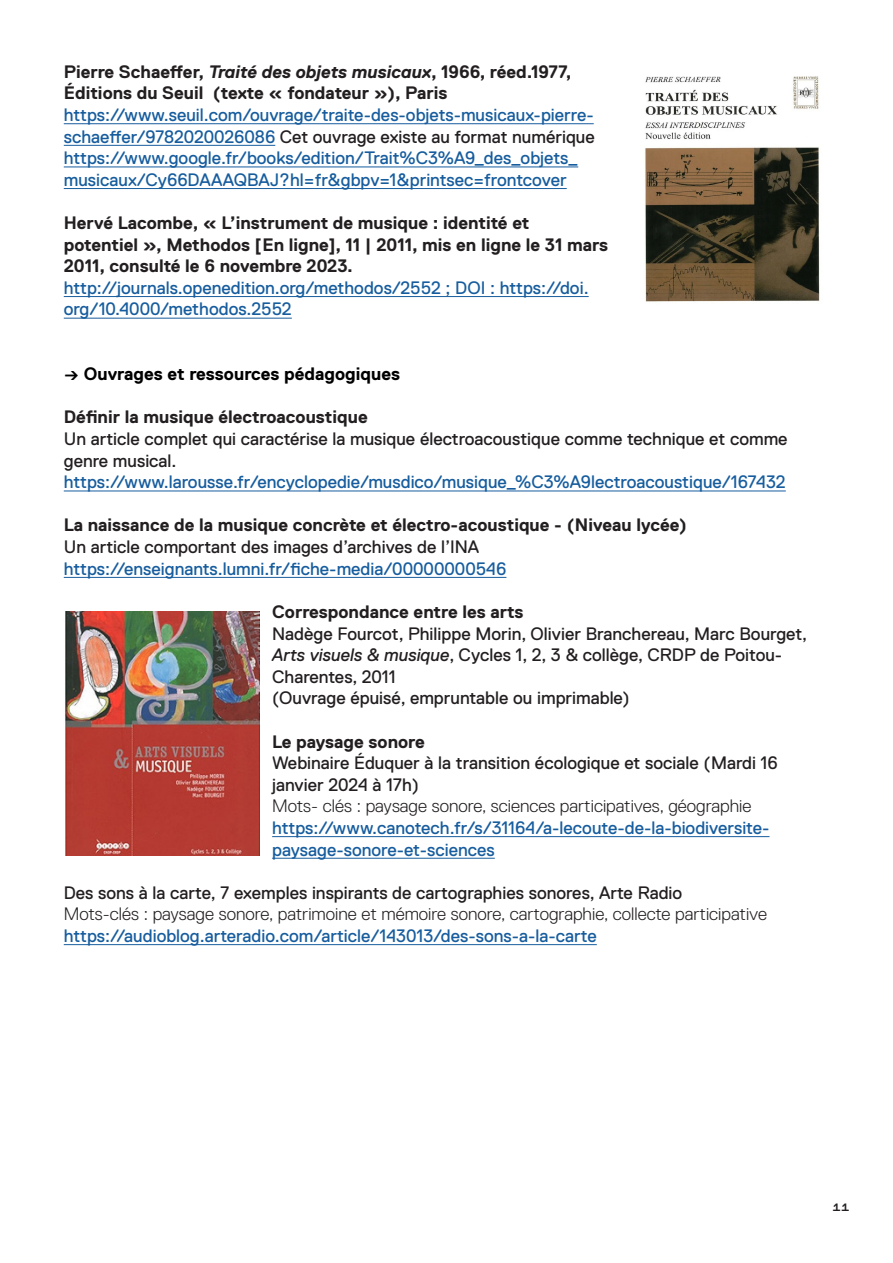
<style>
.page{position:relative;width:893px;height:1263px;background:#fff}
.page>*{position:absolute;margin:0;border:0;box-sizing:border-box;transform-origin:0 0}
.t1{font:18px/21.6px "Replica Std";color:#175d9e}
.t2{font:18px/21.6px "Replica Std";color:#231f20}
.t3{font:700 18px/21.6px "Replica Std";color:#231f20}
.t4{font:300 18px "Replica Std";color:#231f20}
.t5{font:700 18px "Replica Std";color:#000001}
.numéros_de_page{font:15px "Replica Std";color:#231f20}
.s1{font-style:italic}
.s2{color:#231f20}
.s3{color:#000002}
</style>
<div class="page">
<hr style="left:64px;top:123px;width:530px;height:1px;background:#175d9e">
<hr style="left:64px;top:145px;width:211px;height:1px;background:#175d9e">
<hr style="left:64px;top:167px;width:514px;height:1px;background:#175d9e">
<hr style="left:64px;top:188px;width:503px;height:1px;background:#175d9e">
<hr style="left:64px;top:296px;width:525px;height:1px;background:#175d9e">
<hr style="left:64px;top:318px;width:228px;height:1px;background:#175d9e">
<hr style="left:64px;top:491px;width:722px;height:1px;background:#175d9e">
<hr style="left:64px;top:577px;width:442px;height:1px;background:#175d9e">
<hr style="left:272px;top:836px;width:497px;height:1px;background:#175d9e">
<hr style="left:272px;top:858px;width:223px;height:1px;background:#175d9e">
<hr style="left:64px;top:944px;width:533px;height:1px;background:#175d9e">
<img style="left:645px;top:76px;width:175px;height:226px">
<img style="left:65px;top:611px;width:194px;height:245px">
<p class="t3" style="left:64px;top:61px;width:509px">Pierre Schaeffer, <span class="s1">Traité des objets musicaux</span>, 1966, réed.1977,<br>Éditions du Seuil (texte « fondateur »), Paris</p>
<p class="t1" style="left:64px;top:104px;width:532px">https://www.seuil.com/ouvrage/traite-des-objets-musicaux-pierre&shy;schaeffer/9782020026086 <span class="s2">Cet ouvrage existe au format numérique</span></p>
<p class="t1" style="left:64px;top:147px;width:516px">https://www.google.fr/books/edition/Trait%C3%A9_des_objets_ musicaux/Cy66DAAAQBAJ?hl=fr&amp;gbpv=1&amp;printsec=frontcover</p>
<p class="t3" style="left:64px;top:212px;width:546px">Hervé Lacombe, « L’instrument de musique : identité et potentiel », Methodos [En ligne], 11 | 2011, mis en ligne le 31 mars<br>2011, consulté le 6 novembre 2023.</p>
<p class="t1" style="left:64px;top:277px;width:526px">http://journals.openedition.org/methodos/2552 ; DOI : https://doi. org/10.4000/methodos.2552</p>
<p class="t5" style="left:64px;top:364px;width:338px"><span class="s3">→</span> Ouvrages et ressources pédagogiques</p>
<p class="t3" style="left:64px;top:406px;width:306px">Définir la musique électroacoustique</p>
<p class="t2" style="left:64px;top:428px;width:725px">Un article complet qui caractérise la musique électroacoustique comme technique et comme genre musical.</p>
<p class="t1" style="left:64px;top:471px;width:723px">https://www.larousse.fr/encyclopedie/musdico/musique_%C3%A9lectroacoustique/167432</p>
<p class="t3" style="left:64px;top:514px;width:625px">La naissance de la musique concrète et électro-acoustique - (Niveau lycée)</p>
<p class="t2" style="left:64px;top:536px;width:417px">Un article comportant des images d’archives de l’INA</p>
<p class="t1" style="left:64px;top:558px;width:444px">https://enseignants.lumni.fr/fiche-media/00000000546</p>
<p class="t3" style="left:272px;top:601px;width:253px">Correspondance entre les arts</p>
<p class="t2" style="left:272px;top:622px;width:537px">Nadège Fourcot, Philippe Morin, Olivier Branchereau, Marc Bourget,<br><span class="s1">Arts visuels &amp; musique</span>, Cycles 1, 2, 3 &amp; collège, CRDP de Poitou-<br>Charentes, 2011</p>
<p class="t2" style="left:272px;top:687px;width:359px">(Ouvrage épuisé, empruntable ou imprimable)</p>
<p class="t3" style="left:272px;top:730px;width:154px">Le paysage sonore</p>
<p class="t2" style="left:272px;top:752px;width:507px">Webinaire Éduquer à la transition écologique et sociale (Mardi 16 janvier 2024 à 17h)</p>
<p class="t4" style="left:272px;top:796px;width:481px">Mots- clés : paysage sonore, sciences participatives, géographie</p>
<p class="t1" style="left:272px;top:817px;width:499px">https://www.canotech.fr/s/31164/a-lecoute-de-la-biodiversite&shy;paysage-sonore-et-sciences</p>
<p class="t2" style="left:64px;top:882px;width:620px">Des sons à la carte, 7 exemples inspirants de cartographies sonores, Arte Radio</p>
<p class="t4" style="left:64px;top:904px;width:705px">Mots-clés : paysage sonore, patrimoine et mémoire sonore, cartographie, collecte participative</p>
<p class="t1" style="left:64px;top:925px;width:534px">https://audioblog.arteradio.com/article/143013/des-sons-a-la-carte</p>
<p class="numéros_de_page" style="left:832px;top:1197px;width:19px">11</p>
</div>
